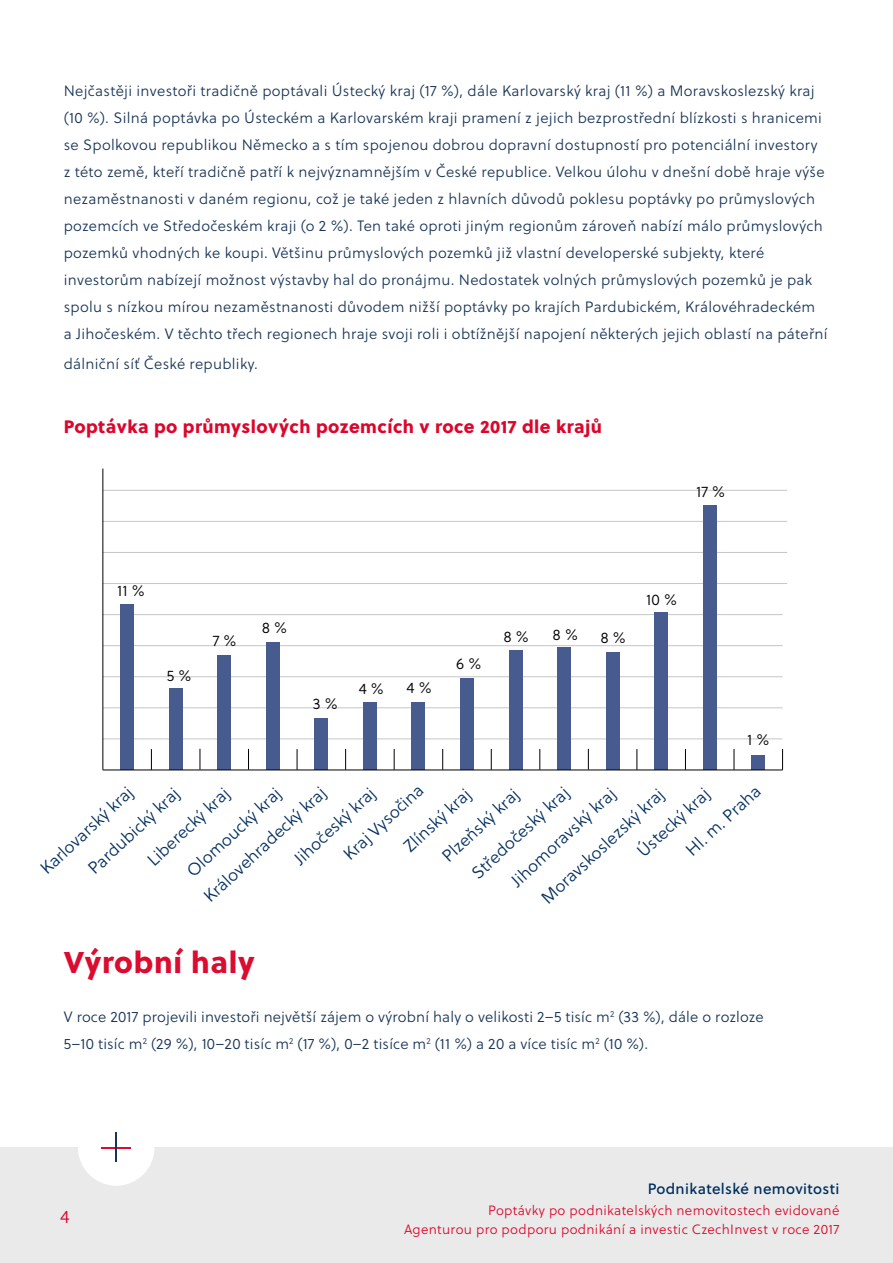
<style>
.page{position:relative;width:893px;height:1263px;background:#fff}
.page>*{position:absolute;margin:0;border:0;box-sizing:border-box;transform-origin:0 0}
.t1{font:30px "Soleil Xb";letter-spacing:.025em;color:#dc0b30}
.t2{font:18px "Soleil Xb";letter-spacing:.025em;color:#dd052b}
.t3{font:18px "Soleil Lt";color:#dd052b}
.t4{font:17.25px/32.5px "Soleil Lt";color:#002e5f}
.t5{font:15.3px "Soleil Lt";color:#000}
.t6{font:15px/27px "Soleil Lt";letter-spacing:.02em;color:#183456}
.t7{font:15px "Soleil Bk";letter-spacing:.025em;color:#002e5f}
.t8{font:13.5px/19.5px "Soleil Lt";letter-spacing:.025em;color:#dd052b;text-align:right}
</style>
<div class="page">
<div style="left:0;top:1147px;width:893px;height:116px;background:#e9eae9"></div>
<div style="left:78px;top:1109px;width:76px;height:77px;background:#fff;border-radius:50%"></div>
<hr style="left:101px;top:1147px;width:30px;height:1px;background:#dc0b30">
<svg style="left:116px;top:1133px;width:1px;height:29px"></svg>
<hr style="left:103px;top:739px;width:680px;height:1px;background:#c6c6c6">
<hr style="left:103px;top:707px;width:680px;height:1px;background:#c6c6c6">
<hr style="left:103px;top:676px;width:680px;height:1px;background:#c6c6c6">
<hr style="left:103px;top:645px;width:680px;height:1px;background:#c6c6c6">
<hr style="left:103px;top:614px;width:680px;height:1px;background:#c6c6c6">
<hr style="left:103px;top:583px;width:684px;height:1px;background:#c6c6c6">
<hr style="left:103px;top:552px;width:684px;height:1px;background:#c6c6c6">
<hr style="left:103px;top:521px;width:684px;height:1px;background:#c6c6c6">
<hr style="left:103px;top:490px;width:684px;height:1px;background:#c6c6c6">
<hr style="left:103px;top:468px;width:1px;height:302px;background:#000">
<svg style="left:734px;top:749px;width:1px;height:21px"></svg>
<svg style="left:394px;top:749px;width:1px;height:21px"></svg>
<svg style="left:442px;top:749px;width:1px;height:21px"></svg>
<svg style="left:491px;top:749px;width:1px;height:21px"></svg>
<svg style="left:540px;top:749px;width:1px;height:21px"></svg>
<svg style="left:588px;top:749px;width:1px;height:21px"></svg>
<svg style="left:637px;top:749px;width:1px;height:21px"></svg>
<svg style="left:685px;top:749px;width:1px;height:21px"></svg>
<svg style="left:782px;top:749px;width:1px;height:21px"></svg>
<svg style="left:345px;top:749px;width:1px;height:21px"></svg>
<svg style="left:200px;top:749px;width:1px;height:20px"></svg>
<svg style="left:151px;top:749px;width:1px;height:21px"></svg>
<svg style="left:248px;top:749px;width:1px;height:21px"></svg>
<svg style="left:297px;top:749px;width:1px;height:21px"></svg>
<div style="left:120px;top:604px;width:14px;height:166px;background:#475b8f"></div>
<div style="left:169px;top:688px;width:13px;height:82px;background:#475b8f"></div>
<div style="left:218px;top:656px;width:13px;height:114px;background:#475b8f"></div>
<div style="left:266px;top:642px;width:13px;height:128px;background:#475b8f"></div>
<div style="left:315px;top:718px;width:13px;height:52px;background:#475b8f"></div>
<div style="left:363px;top:703px;width:14px;height:67px;background:#475b8f"></div>
<div style="left:412px;top:703px;width:13px;height:67px;background:#475b8f"></div>
<div style="left:460px;top:679px;width:14px;height:91px;background:#475b8f"></div>
<div style="left:509px;top:651px;width:13px;height:119px;background:#475b8f"></div>
<div style="left:557px;top:647px;width:14px;height:123px;background:#475b8f"></div>
<div style="left:606px;top:652px;width:13px;height:118px;background:#475b8f"></div>
<div style="left:654px;top:613px;width:14px;height:157px;background:#475b8f"></div>
<div style="left:703px;top:506px;width:13px;height:264px;background:#475b8f"></div>
<div style="left:752px;top:755px;width:13px;height:15px;background:#475b8f"></div>
<hr style="left:103px;top:770px;width:680px;height:1px;background:#000">
<p class="t6" style="left:64px;top:77px;width:765px">Nejčastěji investoři tradičně poptávali Ústecký kraj (17 %), dále Karlovarský kraj (11 %) a Moravskoslezský kraj (10 %). Silná poptávka po Ústeckém a Karlovarském kraji pramení z jejich bezprostřední blízkosti s hranicemi se Spolkovou republikou Německo a s tím spojenou dobrou dopravní dostupností pro potenciální investory z této země, kteří tradičně patří k nejvýznamnějším v České republice. Velkou úlohu v dnešní době hraje výše nezaměstnanosti v daném regionu, což je také jeden z hlavních důvodů poklesu poptávky po průmyslových pozemcích ve Středočeském kraji (o 2 %). Ten také oproti jiným regionům zároveň nabízí málo průmyslových pozemků vhodných ke koupi. Většinu průmyslových pozemků již vlastní developerské subjekty, které investorům nabízejí možnost výstavby hal do pronájmu. Nedostatek volných průmyslových pozemků je pak spolu s nízkou mírou nezaměstnanosti důvodem nižší poptávky po krajích Pardubickém, Královéhradeckém<br>a Jihočeském. V těchto třech regionech hraje svoji roli i obtížnější napojení některých jejich oblastí na páteřní</p>
<p class="t6" style="left:64px;top:350px;width:196px">dálniční síť České republiky.</p>
<p class="t2" style="left:64px;top:413px;width:540px">Poptávka po průmyslových pozemcích v roce 2017 dle krajů</p>
<p class="t5" style="left:696px;top:481px;width:31px">17 %</p>
<p class="t5" style="left:117px;top:580px;width:29px">11 %</p>
<p class="t5" style="left:167px;top:665px;width:26px">5 %</p>
<p class="t5" style="left:213px;top:630px;width:25px">7 %</p>
<p class="t5" style="left:262px;top:617px;width:27px">8 %</p>
<p class="t5" style="left:313px;top:693px;width:26px">3 %</p>
<p class="t5" style="left:359px;top:678px;width:27px">4 %</p>
<p class="t5" style="left:406px;top:677px;width:27px">4 %</p>
<p class="t5" style="left:456px;top:653px;width:27px">6 %</p>
<p class="t5" style="left:503px;top:626px;width:27px">8 %</p>
<p class="t5" style="left:553px;top:624px;width:27px">8 %</p>
<p class="t5" style="left:600px;top:627px;width:27px">8 %</p>
<p class="t5" style="left:646px;top:589px;width:32px">10 %</p>
<p class="t5" style="left:747px;top:729px;width:24px">1 %</p>
<p class="t4" style="left:57px;top:835px;width:119px;text-indent:-35px;rotate:-43deg">Karlovarský kraj<br>Pardubický kraj</p>
<p class="t4" style="left:370px;top:810px;width:86px;line-height:35.5px;text-indent:-49px;rotate:-43deg">Kraj Vysočina<br>Zlínský kraj</p>
<p class="t4" style="left:261px;top:824px;width:106px;line-height:34px;text-indent:-91px;rotate:-43deg">Královehradecký kraj<br>Jihočeský kraj</p>
<p class="t4" style="left:463px;top:864px;width:127px;rotate:-43deg">Středočeský kraj</p>
<p class="t4" style="left:655px;top:817px;width:96px;text-indent:-36px;rotate:-43deg">Ústecký kraj<br>H l.m.Praha</p>
<p class="t4" style="left:153px;top:835px;width:123px;line-height:35.1px;text-indent:-21px;rotate:-43deg">Liberecký kraj<br>Olomoucký kraj</p>
<p class="t4" style="left:502px;top:871px;width:137px;rotate:-43deg">Jihomoravský kraj</p>
<p class="t4" style="left:533px;top:888px;width:162px;rotate:-43deg">M oravskoslezský kraj</p>
<p class="t4" style="left:433px;top:846px;width:99px;rotate:-43deg">Plzeňský kraj</p>
<p class="t1" style="left:64px;top:938px;width:193px">Výrobní haly</p>
<p class="t6" style="left:64px;top:1003px;width:701px">V roce 2017 projevili investoři největší zájem o výrobní haly o velikosti 2–5 tisíc m<sup>2</sup> (33 %), dále o rozloze<br>5–10 tisíc m<sup>2</sup> (29 %), 10–20 tisíc m<sup>2</sup> (17 %), 0–2 tisíce m<sup>2</sup> (11 %) a 20 a více tisíc m<sup>2</sup> (10 %).</p>
<p class="t3" style="left:60px;top:1204px;width:11px">4</p>
<p class="t7" style="left:648px;top:1177px;width:193px">Podnikatelské nemovitosti</p>
<p class="t8" style="left:404px;top:1200px;width:437px">Poptávky po podnikatelských nemovitostech evidované<br>Agenturou pro podporu podnikání a investic CzechInvest v roce 2017</p>
</div>
